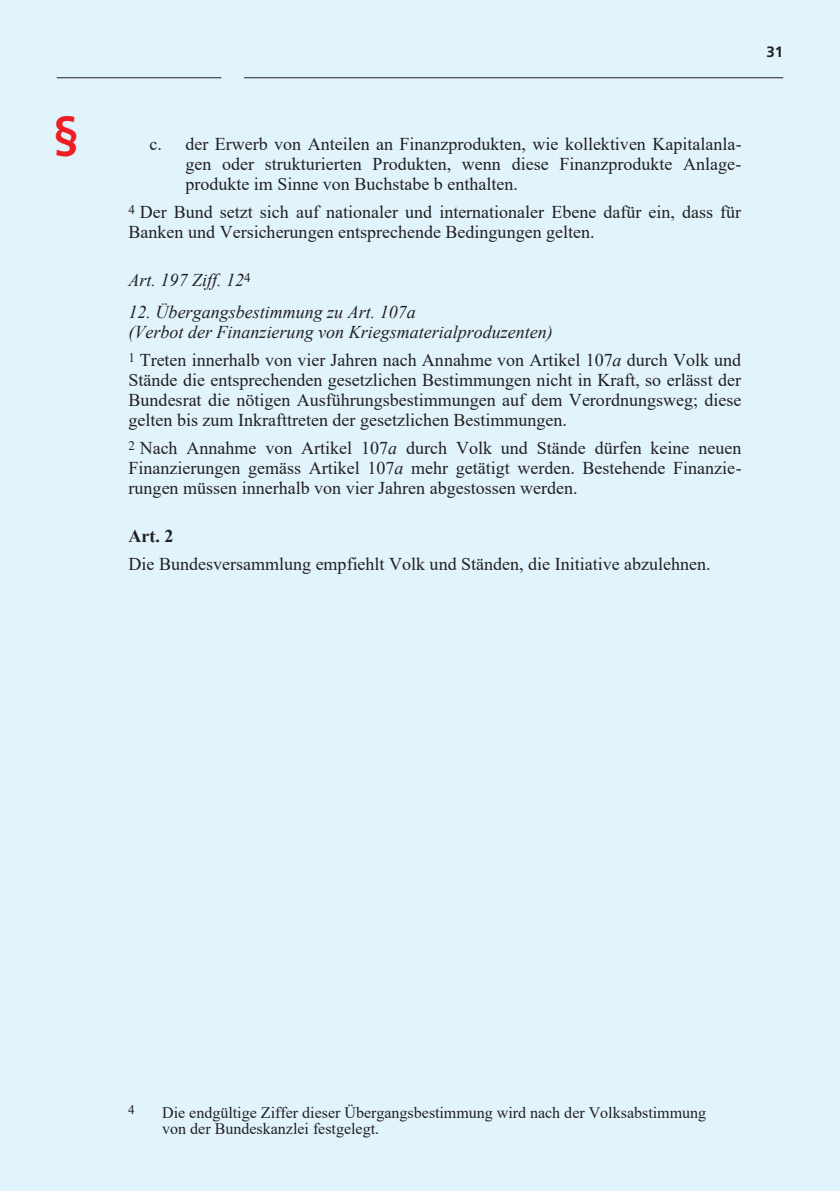
<style>
.page{position:relative;width:840px;height:1191px;background:#fff}
.page>*{position:absolute;margin:0;border:0;box-sizing:border-box;transform-origin:0 0}
.t1{font:700 48px "Frutiger LT Pro";color:#ee1d23}
.t2{font:18px/20px "Times New Roman";color:#231f20;text-align:justify}
.t3{font:italic 18px/20px "Times New Roman";color:#231f20}
.t4{font:700 18px "Times New Roman";color:#231f20}
.t5{font:16px/16px "Times New Roman";color:#231f20}
.t6{font:700 15px "Frutiger LT Pro";color:#231f20}
.t7{font:13px "Times New Roman";color:#231f20}
.s1{font-style:italic}
</style>
<div class="page">
<div style="left:0;top:0;width:839px;height:1191px;background:#e1f4fc"></div>
<hr style="left:244px;top:77px;width:538px;height:1px;background:#231f20">
<hr style="left:57px;top:77px;width:164px;height:1px;background:#231f20">
<h1 class="t1" style="left:53px;top:106px;width:28px">§</h1>
<p class="t6" style="left:766px;top:43px;width:18px">31</p>
<p class="t2" style="left:185px;top:133px;width:557px">der Erwerb von Anteilen an Finanzprodukten, wie kollektiven Kapitalanla&shy;gen oder strukturierten Produkten, wenn diese Finanzprodukte Anlage&shy;produkte im Sinne von Buchstabe b enthalten.</p>
<p class="t2" style="left:128px;top:201px;width:613px"><sup>4</sup> Der Bund setzt sich auf nationaler und internationaler Ebene dafür ein, dass für<br>Banken und Versicherungen entsprechende Bedingungen gelten.</p>
<h4 class="t3" style="left:128px;top:270px;width:123px">Art. 197 Ziff. 12<sup>4</sup></h4>
<p class="t2" style="left:149px;top:133px;width:14px">c.</p>
<p class="t3" style="left:128px;top:302px;width:425px">12. Übergangsbestimmung zu Art. 107a<br>(Verbot der Finanzierung von Kriegsmaterialproduzenten)</p>
<p class="t2" style="left:128px;top:349px;width:614px"><sup>1</sup> Treten innerhalb von vier Jahren nach Annahme von Artikel 107<span class="s1">a</span> durch Volk und Stände die entsprechenden gesetzlichen Bestimmungen nicht in Kraft, so erlässt der Bundesrat die nötigen Ausführungsbestimmungen auf dem Verordnungsweg; diese gelten bis zum Inkrafttreten der gesetzlichen Bestimmungen.</p>
<p class="t2" style="left:128px;top:437px;width:614px"><sup>2</sup> Nach Annahme von Artikel 107<span class="s1">a</span> durch Volk und Stände dürfen keine neuen Finanzierungen gemäss Artikel 107<span class="s1">a</span> mehr getätigt werden. Bestehende Finanzie&shy;rungen müssen innerhalb von vier Jahren abgestossen werden.</p>
<h3 class="t4" style="left:128px;top:523px;width:46px">Art. 2</h3>
<p class="t2" style="left:128px;top:553px;width:583px">Die Bundesversammlung empfiehlt Volk und Ständen, die Initiative abzulehnen.</p>
<p class="t7" style="left:128px;top:1100px;width:8px">4</p>
<p class="t5" style="left:162px;top:1104px;width:545px">Die endgültige Ziffer dieser Übergangsbestimmung wird nach der Volksabstimmung von der Bundeskanzlei festgelegt.</p>
</div>
